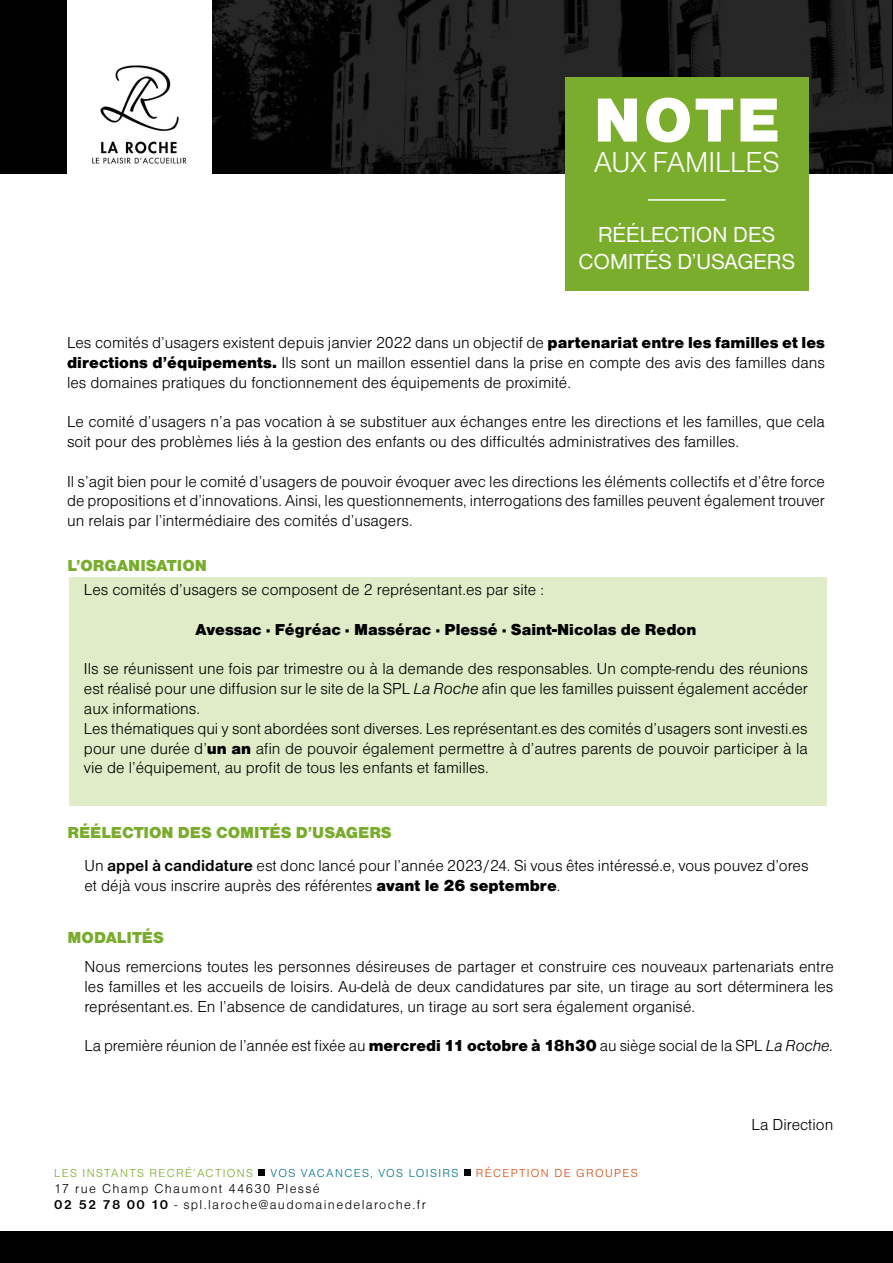
<style>
.page{position:relative;width:893px;height:1263px;background:#fff}
.page>*{position:absolute;margin:0;border:0;box-sizing:border-box;transform-origin:0 0}
.t1{font:64.5px "Nimbus Sans DOT Blac";color:#fff}
.t2{font:30px "Nimbus Sans DOT Ligh";color:#fff}
.t3{font:22.5px "Nimbus Sans DOT";color:#fff}
.t4{font:16.5px/19.8px "Nimbus Sans DOT Ligh";color:#000;text-align:justify}
.t5{font:16.5px "Nimbus Sans DOT Blac";color:#79ac2c}
.t6{font:16.5px "Nimbus Sans DOT Blac";color:#000}
.t7{font:13.5px "Nimbus Sans DOT Ligh";letter-spacing:.1em;color:#000}
.t8{font:12px "Nimbus Sans DOT Ligh";letter-spacing:.115em;color:#79ac2c}
.t9{font:12px "Nimbus Sans DOT Ligh";letter-spacing:.115em;color:#007188}
.t10{font:12px "Nimbus Sans DOT Ligh";letter-spacing:.115em;color:#d7490c}
.s1{font-family:"Nimbus Sans DOT Blac"}
.s2{font-family:"Nimbus Sans DOT Ligh Ital"}
.s3{font-family:"Nimbus Sans DOT";font-weight:700}
</style>
<div class="page">
<div style="left:0;top:0;width:893px;height:173px;background:#000"></div>
<svg style="left:212px;top:0;width:680px;height:173px;fill:#222"></svg>
<div style="left:67px;top:0;width:145px;height:179px;background:#fff"></div>
<img style="left:60px;top:36px;width:160px;height:138px">
<div style="left:69px;top:578px;width:757px;height:228px;background:#dfecc7"></div>
<div style="left:0;top:1232px;width:893px;height:31px;background:#000"></div>
<svg style="left:259px;top:1169px;width:6px;height:6px"></svg>
<svg style="left:464px;top:1169px;width:6px;height:6px"></svg>
<div style="left:565px;top:77px;width:243px;height:213px;background:#79ad2b"></div>
<hr style="left:648px;top:199px;width:77px;height:2px;background:#fff">
<p class="t1" style="left:594px;top:82px;width:188px">NOTE</p>
<p class="t2" style="left:594px;top:145px;width:188px">AUX FAMILLES</p>
<p class="t3" style="left:598px;top:222px;width:179px">RÉÉLECTION DES</p>
<p class="t3" style="left:578px;top:249px;width:218px">COMITÉS D’USAGERS</p>
<p class="t4" style="left:67px;top:333px;width:759px">Les comités d’usagers existent depuis janvier 2022 dans un objectif de <span class="s1">partenariat entre les familles et les directions d’équipements.</span> Ils sont un maillon essentiel dans la prise en compte des avis des familles dans les domaines pratiques du fonctionnement des équipements de proximité.</p>
<p class="t4" style="left:67px;top:412px;width:759px">Le comité d’usagers n’a pas vocation à se substituer aux échanges entre les directions et les familles, que cela soit pour des problèmes liés à la gestion des enfants ou des difficultés administratives des familles.</p>
<p class="t4" style="left:67px;top:471px;width:759px">Il s’agit bien pour le comité d’usagers de pouvoir évoquer avec les directions les éléments collectifs et d’être force de propositions et d’innovations. Ainsi, les questionnements, interrogations des familles peuvent également trouver un relais par l’intermédiaire des comités d’usagers.</p>
<p class="t5" style="left:68px;top:556px;width:141px">L’ORGANISATION</p>
<p class="t4" style="left:84px;top:580px;width:461px">Les comités d’usagers se composent de 2 représentant.es par site :</p>
<p class="t6" style="left:195px;top:620px;width:503px">Avessac · Fégréac · Massérac · Plessé · Saint-Nicolas de Redon</p>
<p class="t4" style="left:84px;top:659px;width:726px">Ils se réunissent une fois par trimestre ou à la demande des responsables. Un compte-rendu des réunions est réalisé pour une diffusion sur le site de la SPL <span class="s2">La Roche</span> afin que les familles puissent également accéder aux informations.</p>
<p class="t4" style="left:84px;top:719px;width:725px">Les thématiques qui y sont abordées sont diverses. Les représentant.es des comités d’usagers sont investi.es pour une durée d’<span class="s1">un an</span> afin de pouvoir également permettre à d’autres parents de pouvoir participer à la vie de l’équipement, au profit de tous les enfants et familles.</p>
<p class="t5" style="left:68px;top:823px;width:326px">RÉÉLECTION DES COMITÉS D’USAGERS</p>
<p class="t4" style="left:85px;top:856px;width:725px">Un <span class="s3">appel à candidature</span> est donc lancé pour l’année 2023/24. Si vous êtes intéressé.e, vous pouvez d’ores et déjà vous inscrire auprès des référentes <span class="s1">avant le 26 septembre</span>.</p>
<p class="t5" style="left:68px;top:928px;width:98px">MODALITÉS</p>
<p class="t4" style="left:85px;top:957px;width:751px">Nous remercions toutes les personnes désireuses de partager et construire ces nouveaux partenariats entre les familles et les accueils de loisirs. Au-delà de deux candidatures par site, un tirage au sort déterminera les représentant.es. En l’absence de candidatures, un tirage au sort sera également organisé.</p>
<p class="t4" style="left:85px;top:1036px;width:750px">La première réunion de l’année est fixée au <span class="s1">mercredi 11 octobre à 18h30</span> au siège social de la SPL <span class="s2">La Roche.</span></p>
<p class="t8" style="left:54px;top:1166px;width:200px">LES INSTANTS RECRÉ’ACTIONS</p>
<p class="t9" style="left:271px;top:1166px;width:189px">VOS VACANCES, VOS LOISIRS</p>
<p class="t10" style="left:476px;top:1166px;width:163px">RÉCEPTION DE GROUPES</p>
<p class="t7" style="left:54px;top:1181px;width:267px">17 rue Champ Chaumont 44630 Plessé</p>
<p class="t7" style="left:54px;top:1197px;width:373px"><span class="s3">02 52 78 00 10</span> - spl.laroche@audomainedelaroche.fr</p>
<p class="t4" style="left:752px;top:1115px;width:83px">La Direction</p>
</div>
